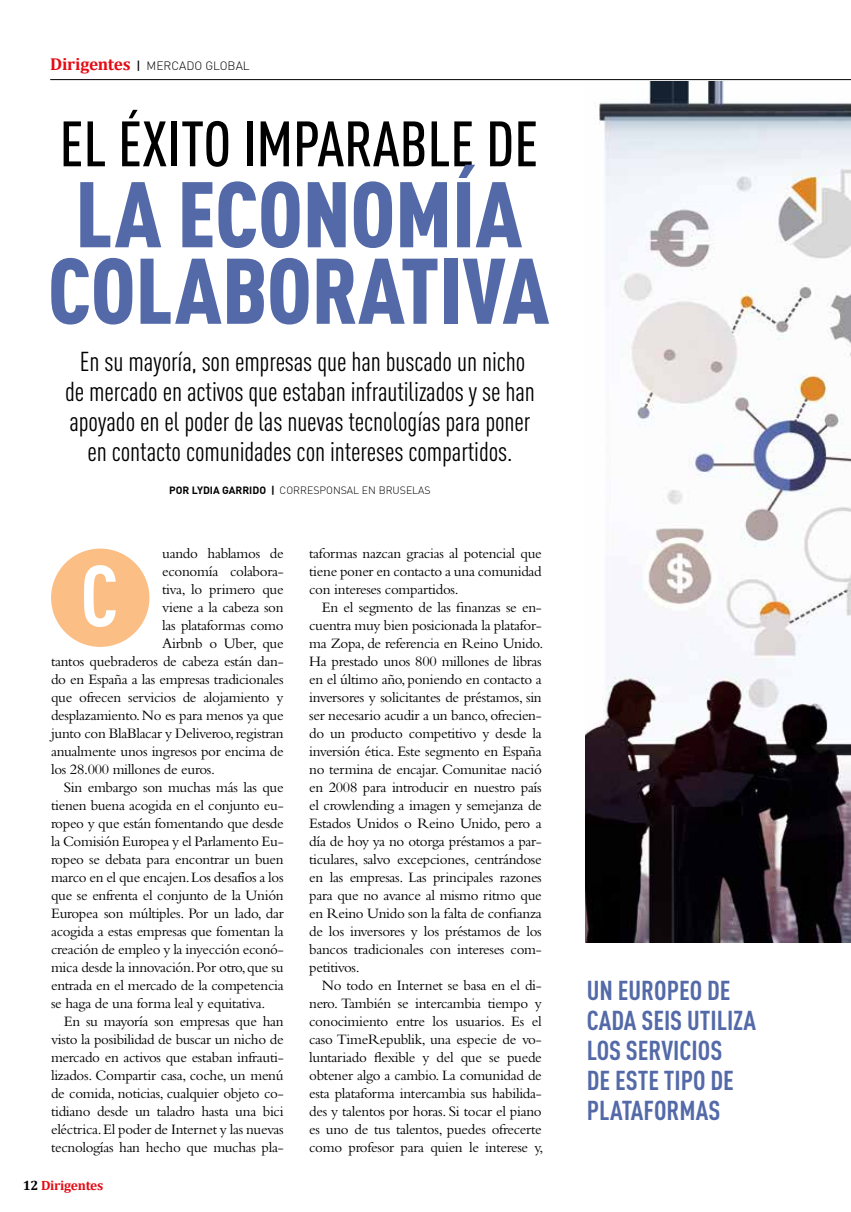
<style>
.page{position:relative;width:851px;height:1212px;background:#fff}
.page>*{position:absolute;margin:0;border:0;box-sizing:border-box;transform-origin:0 0}
.t1{font:900 91.5px/76.5px "DIN Cond";color:#546aa8}
.t2{font:700 85.05px "DIN Cond";color:#fff}
.t3{font:500 63px "DIN Cond";color:#000}
.t4{font:27px/30px "DIN Cond";letter-spacing:-.005em;color:#000;text-align:center}
.t5{font:700 27px/30px "DIN Cond";color:#546aa8}
.t6{font:15px/18px "Bembo";letter-spacing:-.02em;color:#000;text-align:justify}
.t7{font:700 13.5px "Cambria";letter-spacing:-.02em;color:#e50b14}
.t8{font:300 12px "DIN";color:#000}
.t9{font:300 10.5px "DIN";color:#000}
.s1{font-family:"Cambria";font-weight:700;font-size:17.25px;color:#e50b14}
.s2{font-weight:500}
.s3{font-weight:700}
.s4{color:#000}
</style>
<div class="page">
<img style="left:585px;top:81px;width:265px;height:861px">
<hr style="left:50px;top:79px;width:800px;height:1px;background:#000">
<div style="left:51px;top:549px;width:98px;height:98px;background:#fbbe84;border-radius:50%"></div>
<p class="t8" style="left:50px;top:58px;width:201px"><span class="s1">Dirigentes</span> <span class="s2">|</span> MERCADO GLOBAL</p>
<h3 class="t3" style="left:60px;top:106px;width:480px">EL ÉXITO IMPARABLE DE</h3>
<h1 class="t1" style="left:48px;top:173px;width:503px">LA ECONOMÍA<br>COLABORATIVA</h1>
<h3 class="t4" style="left:65px;top:346px;width:471px">En su mayoría, son empresas que han buscado un nicho de mercado en activos que estaban infrautilizados y se han apoyado en el poder de las nuevas tecnologías para poner en contacto comunidades con intereses compartidos.</h3>
<p class="t9" style="left:169px;top:484px;width:263px"><span class="s3">POR LYDIA GARRIDO |</span> CORRESPONSAL EN BRUSELAS</p>
<p class="t6" style="left:162px;top:544px;width:123px">uando hablamos de</p>
<p class="t6" style="left:162px;top:562px;width:123px">economía colabora-</p>
<p class="t6" style="left:162px;top:580px;width:123px">tiva, lo primero que</p>
<p class="t6" style="left:162px;top:598px;width:123px">viene a la cabeza son</p>
<p class="t6" style="left:162px;top:616px;width:123px">las plataformas como</p>
<p class="t6" style="left:162px;top:634px;width:123px">Airbnb o Uber, que</p>
<p class="t6" style="left:51px;top:652px;width:234px">tantos quebraderos de cabeza están dan-</p>
<p class="t6" style="left:51px;top:670px;width:234px">do en España a las empresas tradicionales</p>
<p class="t6" style="left:51px;top:688px;width:234px">que ofrecen servicios de alojamiento y</p>
<p class="t6" style="left:51px;top:706px;width:234px">desplazamiento. No es para menos ya que</p>
<p class="t6" style="left:51px;top:724px;width:234px">junto con BlaBlacar y Deliveroo, registran</p>
<p class="t6" style="left:51px;top:742px;width:234px">anualmente unos ingresos por encima de</p>
<p class="t6" style="left:51px;top:760px;width:165px">los 28.000 millones de euros.</p>
<p class="t6" style="left:64px;top:778px;width:221px">Sin embargo son muchas más las que</p>
<p class="t6" style="left:51px;top:796px;width:234px">tienen buena acogida en el conjunto eu-</p>
<p class="t6" style="left:51px;top:814px;width:234px">ropeo y que están fomentando que desde</p>
<p class="t6" style="left:51px;top:832px;width:234px">la Comisión Europea y el Parlamento Eu-</p>
<p class="t6" style="left:51px;top:850px;width:234px">ropeo se debata para encontrar un buen</p>
<p class="t6" style="left:51px;top:868px;width:234px">marco en el que encajen. Los desafíos a los</p>
<p class="t6" style="left:51px;top:886px;width:234px">que se enfrenta el conjunto de la Unión</p>
<p class="t6" style="left:51px;top:904px;width:234px">Europea son múltiples. Por un lado, dar</p>
<p class="t6" style="left:51px;top:922px;width:234px">acogida a estas empresas que fomentan la</p>
<p class="t6" style="left:51px;top:940px;width:234px">creación de empleo y la inyección econó-</p>
<p class="t6" style="left:51px;top:958px;width:234px">mica desde la innovación. Por otro, que su</p>
<p class="t6" style="left:51px;top:976px;width:234px">entrada en el mercado de la competencia</p>
<p class="t6" style="left:51px;top:994px;width:216px">se haga de una forma leal y equitativa.</p>
<p class="t6" style="left:64px;top:1012px;width:221px">En su mayoría son empresas que han</p>
<p class="t6" style="left:51px;top:1030px;width:234px">visto la posibilidad de buscar un nicho de</p>
<p class="t6" style="left:51px;top:1048px;width:234px">mercado en activos que estaban infrauti-</p>
<p class="t6" style="left:51px;top:1066px;width:234px">lizados. Compartir casa, coche, un menú</p>
<p class="t6" style="left:51px;top:1084px;width:234px">de comida, noticias, cualquier objeto co-</p>
<p class="t6" style="left:51px;top:1102px;width:234px">tidiano desde un taladro hasta una bici</p>
<p class="t6" style="left:51px;top:1120px;width:234px">eléctrica. El poder de Internet y las nuevas</p>
<p class="t6" style="left:51px;top:1138px;width:234px">tecnologías han hecho que muchas pla-</p>
<h2 class="t2" style="left:80px;top:544px;width:39px">C</h2>
<p class="t7" style="left:23px;top:1177px;width:82px"><span class="s4">12</span> Dirigentes</p>
<p class="t6" style="left:309px;top:544px;width:234px">taformas nazcan gracias al potencial que tiene poner en contacto a una comunidad con intereses compartidos.</p>
<p class="t6" style="left:309px;top:598px;width:235px;text-indent:13px">En el segmento de las finanzas se en&shy;cuentra muy bien posicionada la platafor&shy;ma Zopa, de referencia en Reino Unido.<br>Ha prestado unos 800 millones de libras en el último año, poniendo en contacto a inversores y solicitantes de préstamos, sin ser necesario acudir a un banco, ofrecien&shy;do un producto competitivo y desde la inversión ética. Este segmento en España no termina de encajar. Comunitae nació en 2008 para introducir en nuestro país el crowlending a imagen y semejanza de Estados Unidos o Reino Unido, pero a día de hoy ya no otorga préstamos a par&shy;ticulares, salvo excepciones, centrándose en las empresas. Las principales razones para que no avance al mismo ritmo que en Reino Unido son la falta de confianza de los inversores y los préstamos de los bancos tradicionales con intereses com&shy;petitivos.</p>
<p class="t6" style="left:309px;top:976px;width:235px;text-indent:13px">No todo en Internet se basa en el di&shy;nero. También se intercambia tiempo y conocimiento entre los usuarios. Es el caso TimeRepublik, una especie de vo&shy;luntariado flexible y del que se puede obtener algo a cambio. La comunidad de esta plataforma intercambia sus habilida&shy;des y talentos por horas. Si tocar el piano es uno de tus talentos, puedes ofrecerte como profesor para quien le interese y,</p>
<h3 class="t5" style="left:586px;top:974px;width:171px">UN EUROPEO DE<br>CADA SEIS UTILIZA<br>LOS SERVICIOS<br>DE ESTE TIPO DE<br>PLATAFORMAS</h3>
</div>
